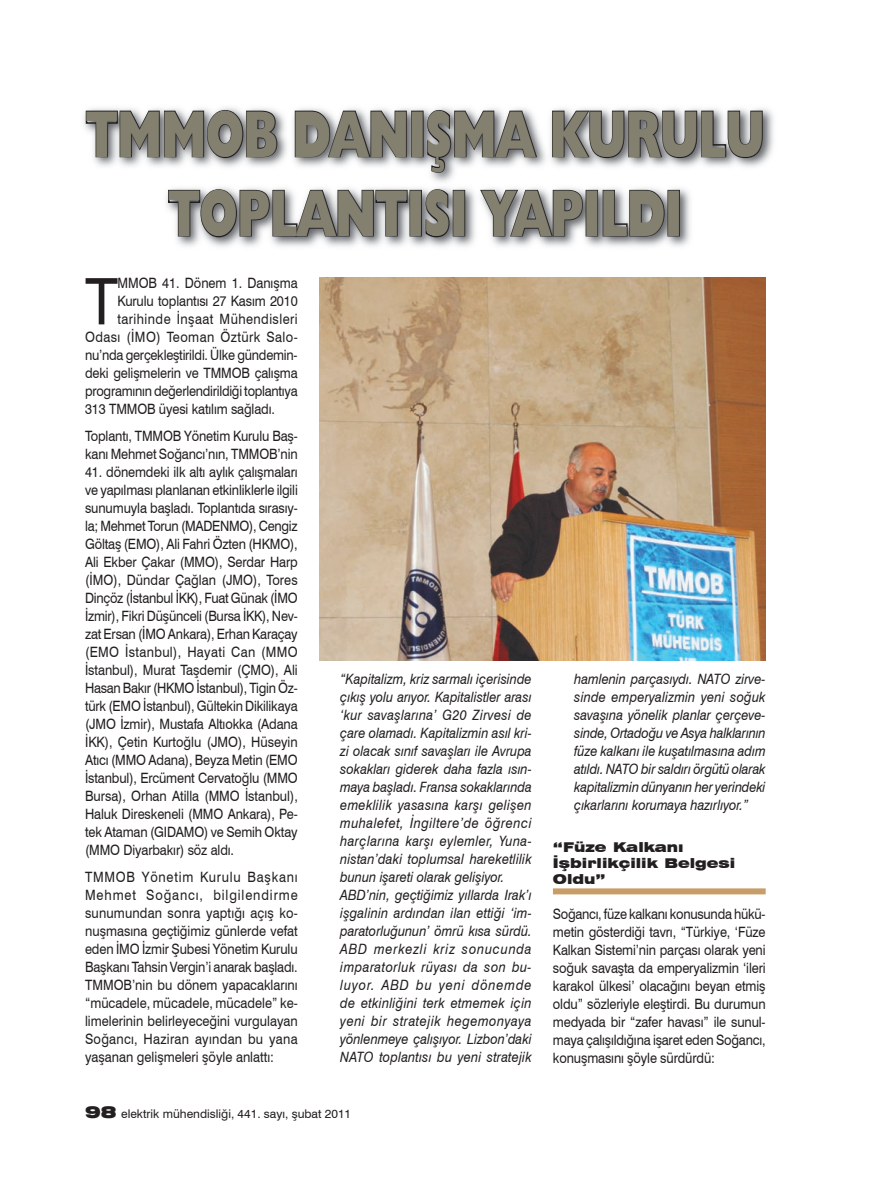
<style>
.page{position:relative;width:872px;height:1191px;background:#fff}
.page>*{position:absolute;margin:0;border:0;box-sizing:border-box;transform-origin:0 0}
.t1{font:800 66px/79.2px "Humanist 521 BT";color:#838070;text-align:center;scale:.7 1}
.t2{font:64.2px "Swiss 721 BT";color:#231f20;scale:.9 1}
.t3{font:14.25px/18px "Swiss 721 BT";letter-spacing:-.01em;color:#231f20;text-align:justify;scale:.9 1}
.t4{font:italic 14.25px/18px "Swiss 721 BT";letter-spacing:.005em;color:#231f20;text-align:justify;scale:.9 1}
.t5{font:14.25px "Swiss 721 BT";letter-spacing:.035em;color:#231f20;scale:.9 1}
.t6{font:14.25px "Swiss 721 BT";letter-spacing:.03em;color:#231f20;scale:.9 1}
.t7{font:900 expanded 13.5px/16.2px "Swiss 721 BT";color:#231f20}
.t8{font:12px "Swiss 721 BT";color:#231f20}
.s1{font-weight:900;font-stretch:expanded;font-size:16.5px}
</style>
<div class="page">
<img style="left:84px;top:107px;width:690px;height:140px">
<svg style="left:85px;top:109px;width:193px;height:50px"></svg>
<svg style="left:294px;top:110px;width:113px;height:48px"></svg>
<div style="left:411px;top:111px;width:12px;height:46px;border:2px solid #231f20"></div>
<svg style="left:426px;top:109px;width:112px;height:65px"></svg>
<svg style="left:551px;top:110px;width:212px;height:49px"></svg>
<svg style="left:167px;top:188px;width:241px;height:50px"></svg>
<div style="left:409px;top:190px;width:13px;height:46px;border:2px solid #231f20"></div>
<svg style="left:425px;top:188px;width:25px;height:50px"></svg>
<div style="left:453px;top:190px;width:12px;height:46px;border:2px solid #231f20"></div>
<svg style="left:479px;top:189px;width:104px;height:48px"></svg>
<div style="left:585px;top:190px;width:13px;height:46px;border:2px solid #231f20"></div>
<svg style="left:602px;top:189px;width:63px;height:48px"></svg>
<div style="left:667px;top:190px;width:13px;height:46px;border:2px solid #231f20"></div>
<div style="left:553px;top:888px;width:212px;height:6px;background:#c89d68"></div>
<img style="left:319px;top:277px;width:446px;height:383px">
<h1 class="t1" style="left:86px;top:93px;width:970px">TMMOB DANIŞMA KURULU<br>TOPLANTISI YAPILDI</h1>
<h2 class="t2" style="left:85px;top:262px;width:38px">T</h2>
<p class="t3" style="left:117px;top:274px;width:202px">MMOB 41. Dönem 1. Danışma</p>
<p class="t3" style="left:117px;top:292px;width:202px">Kurulu toplantısı 27 Kasım 2010</p>
<p class="t5" style="left:117px;top:311px;width:202px">tarihinde İnşaat Mühendisleri</p>
<p class="t6" style="left:85px;top:329px;width:238px">Odası (İMO) Teoman Öztürk Salo-</p>
<p class="t3" style="left:85px;top:346px;width:238px">nu’nda gerçekleştirildi. Ülke gündemin-</p>
<p class="t3" style="left:85px;top:364px;width:238px">deki gelişmelerin ve TMMOB çalışma</p>
<p class="t3" style="left:85px;top:382px;width:238px">programının değerlendirildiği toplantıya</p>
<p class="t3" style="left:85px;top:400px;width:212px">313 TMMOB üyesi katılım sağladı.</p>
<p class="t3" style="left:85px;top:427px;width:238px">Toplantı, TMMOB Yönetim Kurulu Baş&shy;kanı Mehmet Soğancı’nın, TMMOB’nin</p>
<p class="t3" style="left:85px;top:463px;width:238px">41. dönemdeki ilk altı aylık çalışmaları ve yapılması planlanan etkinliklerle ilgili sunumuyla başladı. Toplantıda sırasıy&shy;la; Mehmet Torun (MADENMO), Cengiz Göltaş (EMO), Ali Fahri Özten (HKMO), Ali Ekber Çakar (MMO), Serdar Harp (İMO), Dündar Çağlan (JMO), Tores Dinçöz (İstanbul İKK), Fuat Günak (İMO İzmir), Fikri Düşünceli (Bursa İKK), Nev&shy;zat Ersan (İMO Ankara), Erhan Karaçay (EMO İstanbul), Hayati Can (MMO İstanbul), Murat Taşdemir (ÇMO), Ali Hasan Bakır (HKMO İstanbul), Tigin Öz&shy;türk (EMO İstanbul), Gültekin Dikilikaya (JMO İzmir), Mustafa Altıokka (Adana İKK), Çetin Kurtoğlu (JMO), Hüseyin Atıcı (MMO Adana), Beyza Metin (EMO İstanbul), Ercüment Cervatoğlu (MMO Bursa), Orhan Atilla (MMO İstanbul), Haluk Direskeneli (MMO Ankara), Pe&shy;tek Ataman (GIDAMO) ve Semih Oktay (MMO Diyarbakır) söz aldı.</p>
<p class="t3" style="left:85px;top:867px;width:238px">TMMOB Yönetim Kurulu Başkanı Mehmet Soğancı, bilgilendirme sunumundan sonra yaptığı açış ko&shy;nuşmasına geçtiğimiz günlerde vefat eden İMO İzmir Şubesi Yönetim Kurulu Başkanı Tahsin Vergin’i anarak başladı.<br>TMMOB’nin bu dönem yapacaklarını “mücadele, mücadele, mücadele” ke&shy;limelerinin belirleyeceğini vurgulayan Soğancı, Haziran ayından bu yana yaşanan gelişmeleri şöyle anlattı:</p>
<p class="t4" style="left:340px;top:670px;width:214px;text-align:left">“Kapitalizm, kriz sarmalı içerisinde çıkış yolu arıyor. Kapitalistler arası ‘kur savaşlarına’ G20 Zirvesi de çare olamadı. Kapitalizmin asıl kri&shy;zi olacak sınıf savaşları ile Avrupa sokakları giderek daha fazla ısın&shy;maya başladı. Fransa sokaklarında emeklilik yasasına karşı gelişen muhalefet, İngiltere’de öğrenci harçlarına karşı eylemler, Yuna&shy;nistan’daki toplumsal hareketlilik bunun işareti olarak gelişiyor.<br>ABD’nin, geçtiğimiz yıllarda Irak’ı işgalinin ardından ilan ettiği ‘im&shy;paratorluğunun’ ömrü kısa sürdü.<br>ABD merkezli kriz sonucunda imparatorluk rüyası da son bu&shy;luyor. ABD bu yeni dönemde de etkinliğini terk etmemek için yeni bir stratejik hegemonyaya yönlenmeye çalışıyor. Lizbon’daki NATO toplantısı bu yeni stratejik</p>
<p class="t8" style="left:85px;top:1106px;width:268px"><span class="s1">98</span> elektrik mühendisliği, 441. sayı, şubat 2011</p>
<p class="t4" style="left:574px;top:670px;width:214px">hamlenin parçasıydı. NATO zirve&shy;sinde emperyalizmin yeni soğuk savaşına yönelik planlar çerçeve&shy;sinde, Ortadoğu ve Asya halklarının füze kalkanı ile kuşatılmasına adım atıldı. NATO bir saldırı örgütü olarak kapitalizmin dünyanın her yerindeki çıkarlarını korumaya hazırlıyor.”</p>
<p class="t7" style="left:553px;top:838px;width:184px">“Füze Kalkanı<br>İşbirlikçilik Belgesi<br>Oldu”</p>
<p class="t3" style="left:553px;top:905px;width:238px">Soğancı, füze kalkanı konusunda hükü&shy;metin gösterdiği tavrı, “Türkiye, ‘Füze Kalkan Sistemi’nin parçası olarak yeni soğuk savaşta da emperyalizmin ‘ileri karakol ülkesi’ olacağını beyan etmiş oldu” sözleriyle eleştirdi. Bu durumun medyada bir “zafer havası” ile sunul&shy;maya çalışıldığına işaret eden Soğancı, konuşmasını şöyle sürdürdü:</p>
</div>
